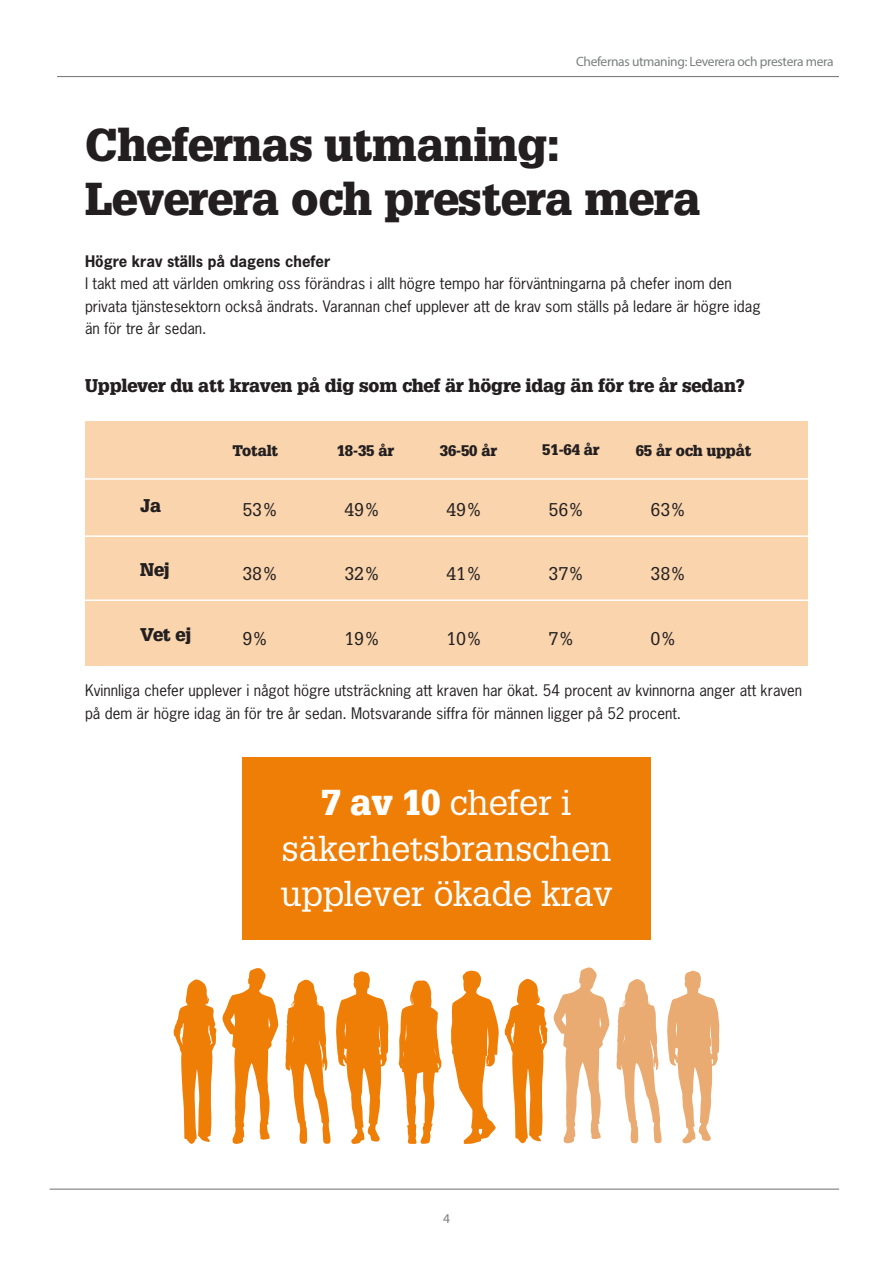
<style>
.page{position:relative;width:893px;height:1263px;background:#fff}
.page>*{position:absolute;margin:0;border:0;box-sizing:border-box;transform-origin:0 0}
.t1{font:900 45px "Glypha LT Std";letter-spacing:-.01em;color:#231f20}
.t2{font:35.25px "Glypha LT Std";letter-spacing:-.01em;color:#fff}
.t3{font:900 18px "Glypha LT Std";letter-spacing:-.01em;color:#231f20}
.t4{font:18px "Glypha LT Std";letter-spacing:-.01em;color:#231f20}
.Brödtext{font:15px/22.5px "News Gothic Std";color:#231f20}
.t5{font:900 15px "Glypha LT Std";letter-spacing:-.01em;color:#231f20}
.Brödtext-2{font:700 15px "News Gothic Std";color:#231f20}
.Template_text{font:13.5px "Myriad Pro";letter-spacing:-.025em;color:#7c7f7f}
.s1{font-weight:900}
</style>
<div class="page">
<hr style="left:57px;top:76px;width:782px;height:1px;background:#7c7f7f">
<hr style="left:50px;top:1188px;width:789px;height:2px;background:#7c7f7f">
<div style="left:242px;top:757px;width:409px;height:182px;background:#ef7e07"></div>
<svg style="left:616px;top:970px;width:104px;height:173px"></svg>
<svg style="left:553px;top:967px;width:56px;height:176px"></svg>
<svg style="left:173px;top:979px;width:43px;height:165px"></svg>
<svg style="left:285px;top:971px;width:103px;height:173px"></svg>
<svg style="left:222px;top:968px;width:56px;height:176px"></svg>
<svg style="left:451px;top:970px;width:96px;height:174px"></svg>
<svg style="left:399px;top:980px;width:42px;height:164px"></svg>
<div style="left:85px;top:421px;width:723px;height:244px;background:#f9d4ad"></div>
<hr style="left:85px;top:478px;width:723px;height:2px;background:#fff">
<hr style="left:85px;top:535px;width:723px;height:2px;background:#fff">
<hr style="left:85px;top:599px;width:723px;height:2px;background:#fff">
<p class="Template_text" style="left:576px;top:54px;width:259px">Chefernas utmaning: Leverera och prestera mera</p>
<p class="t1" style="left:85px;top:118px;width:476px">Chefernas utmaning:</p>
<p class="t1" style="left:85px;top:172px;width:617px">Leverera och prestera mera</p>
<p class="Brödtext-2" style="left:85px;top:251px;width:247px">Högre krav ställs på dagens chefer</p>
<p class="Brödtext" style="left:85px;top:272px;width:648px">I takt med att världen omkring oss förändras i allt högre tempo har förväntningarna på chefer inom den</p>
<p class="Brödtext" style="left:85px;top:295px;width:677px">privata tjänstesektorn också ändrats. Varannan chef upplever att de krav som ställs på ledare är högre idag</p>
<p class="Brödtext" style="left:85px;top:317px;width:123px">än för tre år sedan.</p>
<p class="t3" style="left:85px;top:374px;width:661px">Upplever du att kraven på dig som chef är högre idag än för tre år sedan?</p>
<p class="t5" style="left:233px;top:441px;width:47px">Totalt</p>
<p class="t5" style="left:337px;top:441px;width:59px">18-35 år</p>
<p class="t5" style="left:440px;top:441px;width:59px">36-50 år</p>
<p class="t5" style="left:542px;top:441px;width:59px">51-64 år</p>
<p class="t5" style="left:636px;top:442px;width:117px">65 år och uppåt</p>
<p class="t3" style="left:140px;top:494px;width:22px">Ja</p>
<p class="t4" style="left:242px;top:498px;width:37px">53%</p>
<p class="t4" style="left:344px;top:498px;width:37px">49%</p>
<p class="t4" style="left:446px;top:498px;width:37px">49%</p>
<p class="t4" style="left:549px;top:498px;width:37px">56%</p>
<p class="t4" style="left:651px;top:498px;width:37px">63%</p>
<p class="t3" style="left:140px;top:559px;width:31px">Nej</p>
<p class="t4" style="left:242px;top:563px;width:37px">38%</p>
<p class="t4" style="left:344px;top:563px;width:37px">32%</p>
<p class="t4" style="left:446px;top:563px;width:37px">41%</p>
<p class="t4" style="left:549px;top:563px;width:37px">37%</p>
<p class="t4" style="left:651px;top:563px;width:37px">38%</p>
<p class="t3" style="left:140px;top:623px;width:53px">Vet ej</p>
<p class="t4" style="left:242px;top:627px;width:27px">9%</p>
<p class="t4" style="left:344px;top:627px;width:37px">19%</p>
<p class="t4" style="left:446px;top:627px;width:37px">10%</p>
<p class="t4" style="left:549px;top:627px;width:27px">7%</p>
<p class="t4" style="left:651px;top:627px;width:27px">0%</p>
<p class="Brödtext" style="left:85px;top:679px;width:719px">Kvinnliga chefer upplever i något högre utsträckning att kraven har ökat. 54 procent av kvinnorna anger att kraven på dem är högre idag än för tre år sedan. Motsvarande siffra för männen ligger på 52 procent.</p>
<p class="t2" style="left:322px;top:781px;width:251px"><span class="s1">7 av 10</span> chefer i</p>
<p class="t2" style="left:282px;top:827px;width:331px">säkerhetsbranschen</p>
<p class="t2" style="left:280px;top:872px;width:334px">upplever ökade krav</p>
<p class="Template_text" style="left:443px;top:1210px;width:8px">4</p>
</div>
